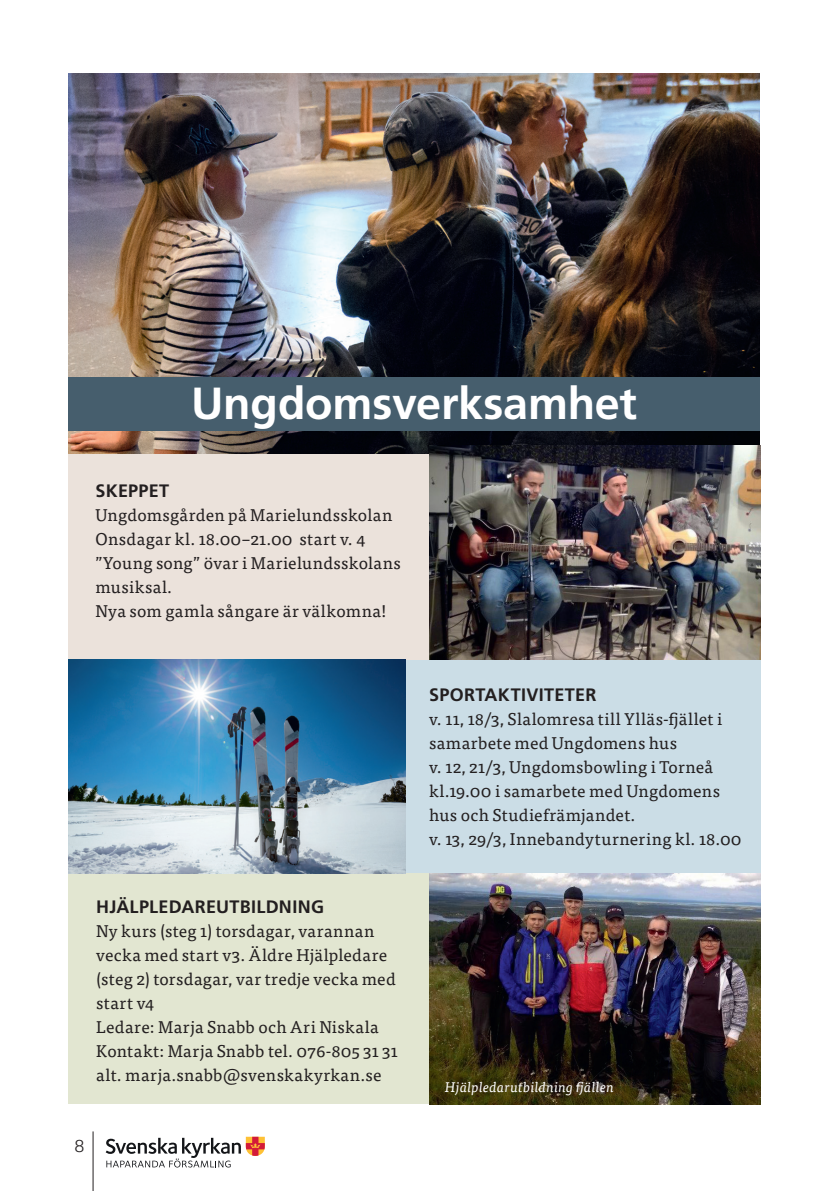
<style>
.page{position:relative;width:840px;height:1191px;background:#fff}
.page>*{position:absolute;margin:0;border:0;box-sizing:border-box;transform-origin:0 0}
.t1{font:700 45px "Frutiger";letter-spacing:-.005em;color:#fff}
.t2{font:700 18px "Frutiger";letter-spacing:.015em;color:#231f20}
.t3{font:18px "Foundry Sterling";color:#231f20}
.t4{font:17px/24px "Tisa Pro";letter-spacing:.02em;color:#231f20}
.t5{font:italic 14px "Tisa Pro";letter-spacing:.01em;color:#fff}
</style>
<div class="page">
<svg style="left:106px;top:1136px;width:159px;height:31px"></svg>
<hr style="left:92px;top:1131px;width:1px;height:60px;background:#231f20">
<div style="left:390px;top:659px;width:370px;height:214px;background:#cbdde6"></div>
<div style="left:68px;top:446px;width:398px;height:213px;background:#ebe2db"></div>
<div style="left:68px;top:873px;width:398px;height:231px;background:#e2e6d1"></div>
<img style="left:429px;top:873px;width:331px;height:231px">
<img style="left:68px;top:74px;width:691px;height:380px">
<div style="left:68px;top:377px;width:691px;height:53px;background:#465e6d"></div>
<img style="left:429px;top:446px;width:331px;height:213px">
<img style="left:68px;top:660px;width:337px;height:213px">
<h1 class="t1" style="left:191px;top:377px;width:447px">Ungdomsverksamhet</h1>
<p class="t2" style="left:95px;top:480px;width:75px">SKEPPET</p>
<p class="t4" style="left:95px;top:502px;width:306px">Ungdomsgården på Marielundsskolan<br>Onsdagar kl. 18.00–21.00 start v. 4 ”Young song” övar i Marielundsskolans musiksal.<br>Nya som gamla sångare är välkomna!</p>
<p class="t2" style="left:96px;top:896px;width:229px">HJÄLPLEDAREUTBILDNING</p>
<p class="t4" style="left:96px;top:917px;width:303px">Ny kurs (steg 1) torsdagar, varannan vecka med start v3. Äldre Hjälpledare (steg 2) torsdagar, var tredje vecka med start v4<br>Ledare: Marja Snabb och Ari Niskala Kontakt: Marja Snabb tel. 076-805 31 31 alt. marja.snabb@svenskakyrkan.se</p>
<p class="t3" style="left:74px;top:1133px;width:12px">8</p>
<p class="t2" style="left:429px;top:684px;width:169px">SPORTAKTIVITETER</p>
<p class="t4" style="left:429px;top:706px;width:314px">v. 11, 18/3, Slalomresa till Ylläs-fjället i samarbete med Ungdomens hus<br>v. 12, 21/3, Ungdomsbowling i Torneå kl.19.00 i samarbete med Ungdomens hus och Studiefrämjandet.<br>v. 13, 29/3, Innebandyturnering kl. 18.00</p>
<p class="t5" style="left:444px;top:1077px;width:170px">Hjälpledarutbildning fjällen</p>
</div>
